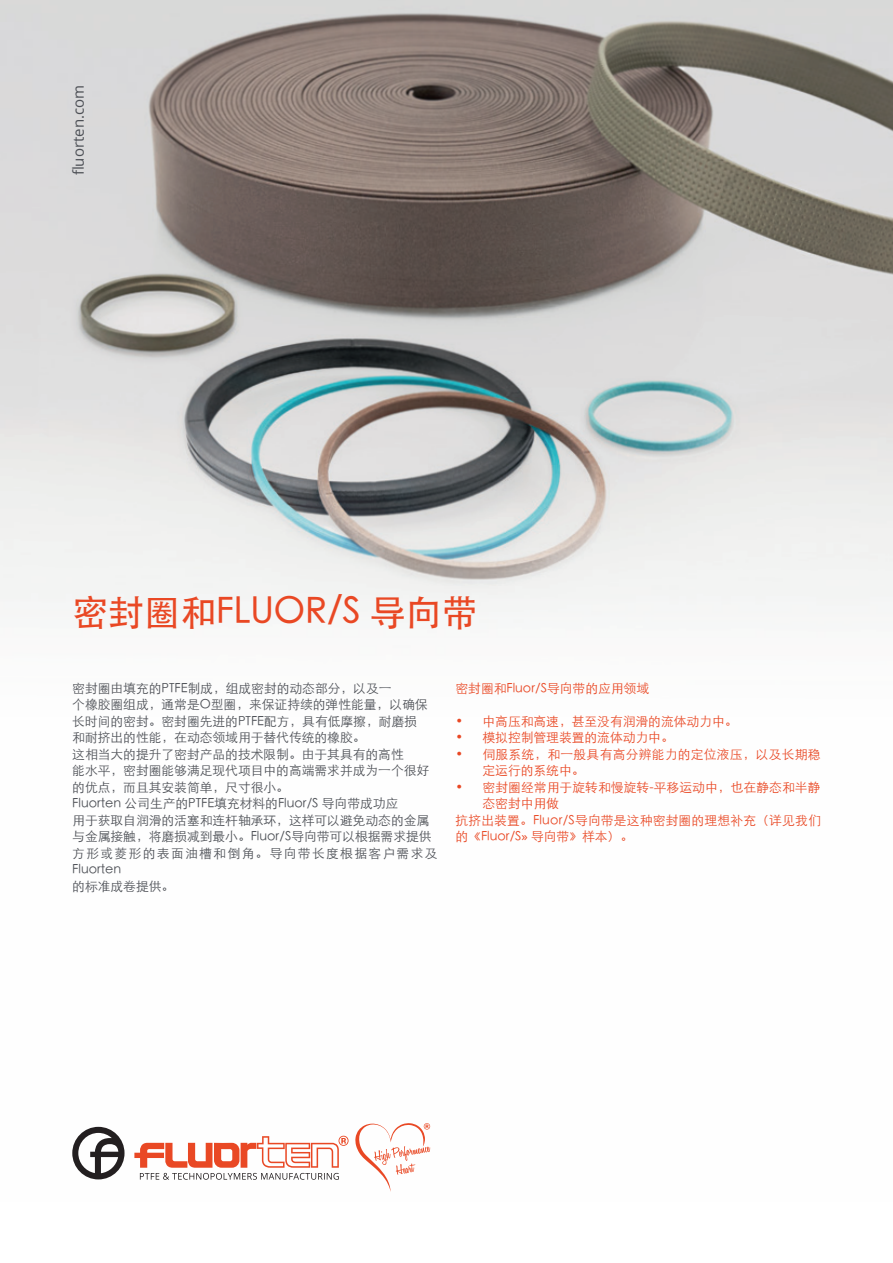
<style>
.page{position:relative;width:893px;height:1263px;background:#fff}
.page>*{position:absolute;margin:0;border:0;box-sizing:border-box;transform-origin:0 0}
.t1{font:500 36px "ST Heiti SC";color:#e94824}
.t2{font:15px "Open Sans";color:#4d5056}
.t3{font:300 12.75px "ST Heiti SC";color:#4d5056}
.t4{font:300 12.75px/16.5px "ST Heiti SC";letter-spacing:.005em;color:#e94824}
.t5{font:300 12.75px/16.5px "ST Heiti SC";letter-spacing:.105em;color:#4d5056}
.s1{font-family:"Open Sans";font-weight:400}
</style>
<div class="page">
<img style="left:0;top:0;width:893px;height:612px">
<svg style="left:355px;top:1123px;width:75px;height:69px"></svg>
<svg style="left:72px;top:1127px;width:53px;height:52px"></svg>
<svg style="left:134px;top:1136px;width:215px;height:44px"></svg>
<p class="t2" style="left:68px;top:175px;width:92px;rotate:-90deg">fluorten.com</p>
<p class="t1" style="left:72px;top:592px;width:407px">密封圈和FLUOR/S 导向带</p>
<p class="t3" style="left:72px;top:677px;width:321px">密封圈由填充的PTFE制成，组成密封的动态部分，以及一</p>
<p class="t3" style="left:72px;top:693px;width:357px">个橡胶圈组成，通常是O型圈，来保证持续的弹性能量，以确保</p>
<p class="t3" style="left:72px;top:710px;width:346px">长时间的密封。密封圈先进的PTFE配方，具有低摩擦，耐磨损</p>
<p class="t3" style="left:72px;top:726px;width:295px">和耐挤出的性能，在动态领域用于替代传统的橡胶。</p>
<p class="t3" style="left:72px;top:743px;width:333px">这相当大的提升了密封产品的技术限制。由于其具有的高性</p>
<p class="t3" style="left:72px;top:759px;width:358px">能水平，密封圈能够满足现代项目中的高端需求并成为一个很好</p>
<p class="t3" style="left:72px;top:776px;width:218px">的优点，而且其安装简单，尺寸很小。</p>
<p class="t3" style="left:72px;top:792px;width:328px">Fluorten 公司生产的PTFE填充材料的Fluor/S 导向带成功应</p>
<p class="t3" style="left:72px;top:809px;width:358px">用于获取自润滑的活塞和连杆轴承环，这样可以避免动态的金属</p>
<p class="t3" style="left:72px;top:825px;width:361px">与金属接触，将磨损减到最小。Fluor/S导向带可以根据需求提供</p>
<p class="t5" style="left:72px;top:843px;width:367px">方形或菱形的表面油槽和倒角。导向带长度根据客户需求及<br>Fluorten</p>
<p class="t3" style="left:72px;top:875px;width:103px">的标准成卷提供。</p>
<p class="t4" style="left:455px;top:678px;width:195px">密封圈和Fluor/S导向带的应用领域</p>
<p class="t4" style="left:455px;top:711px;width:283px">• 中高压和高速，甚至没有润滑的流体动力中。</p>
<p class="t4" style="left:455px;top:728px;width:220px">• 模拟控制管理装置的流体动力中。</p>
<p class="t4" style="left:482px;top:744px;width:340px;text-indent:-27px">• 伺服系统，和一般具有高分辨能力的定位液压，以及长期稳定运行的系统中。</p>
<p class="t4" style="left:482px;top:777px;width:340px;text-indent:-27px">• 密封圈经常用于旋转和慢旋转-平移运动中，也在静态和半静态密封中用做</p>
<p class="t4" style="left:455px;top:810px;width:367px">抗挤出装置。Fluor/S导向带是这种密封圈的理想补充（详见我们的《Fluor/S<span class="s1">»</span> 导向带》样本）。</p>
</div>
